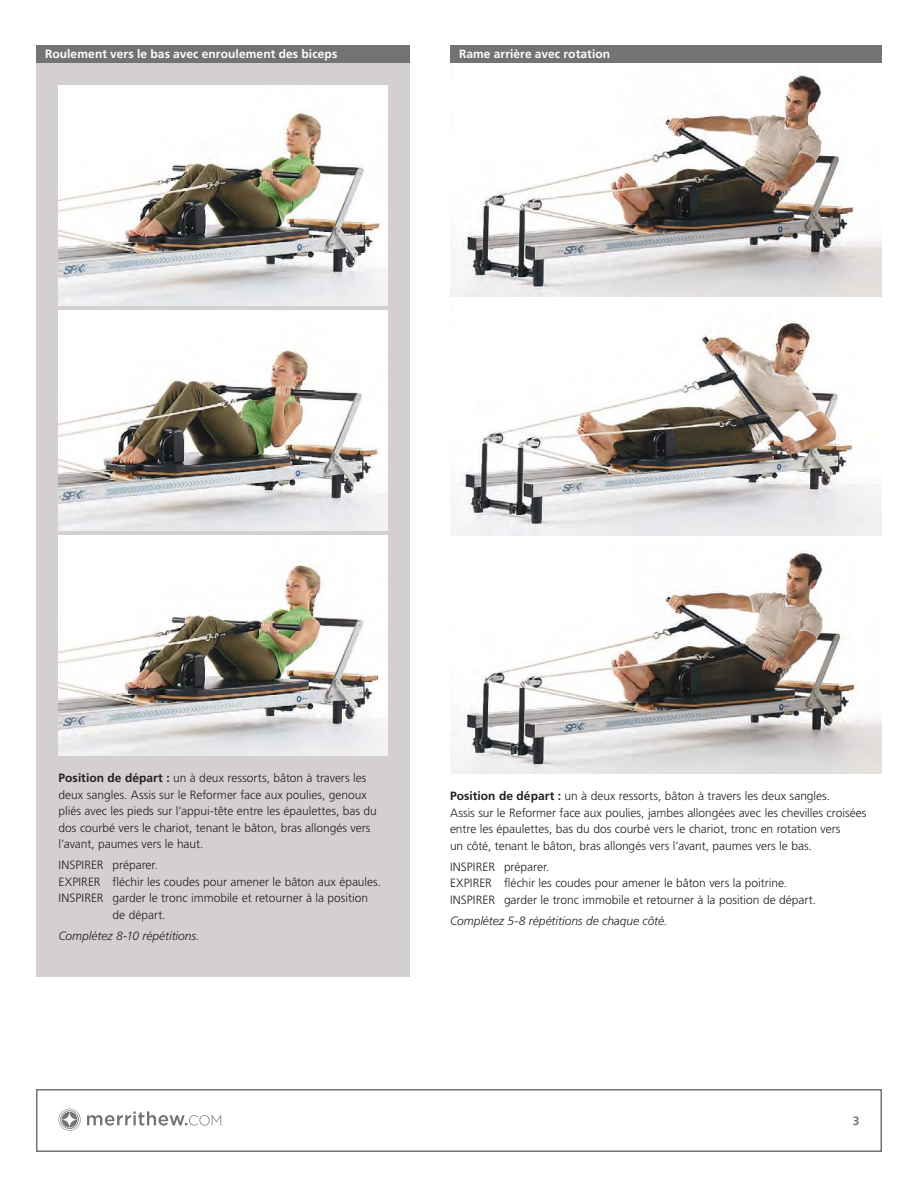
<style>
.page{position:relative;width:918px;height:1188px;background:#fff}
.page>*{position:absolute;margin:0;border:0;box-sizing:border-box;transform-origin:0 0}
.t1{font:300 12px/16.5px "Frutiger LT Std";color:#241f1f}
.t2{font:700 12px "Frutiger LT Std";letter-spacing:.01em;color:#fff}
.t3{font:italic 300 12px "Frutiger LT Std";letter-spacing:-.005em;color:#241f1f}
.t4{font:700 12px "Frutiger LT Std";color:#747373}
.s1{font-weight:700}
</style>
<div class="page">
<div style="left:36px;top:1089px;width:846px;height:63px;border:2px solid #747373"></div>
<svg style="left:87px;top:1111px;width:134px;height:15px"></svg>
<svg style="left:59px;top:1109px;width:22px;height:21px"></svg>
<div style="left:36px;top:45px;width:374px;height:931px;background:#d4d0d2"></div>
<div style="left:450px;top:45px;width:432px;height:18px;background:#747373"></div>
<div style="left:36px;top:45px;width:374px;height:18px;background:#747373"></div>
<img style="left:58px;top:310px;width:329px;height:221px">
<img style="left:58px;top:85px;width:329px;height:221px">
<img style="left:58px;top:536px;width:329px;height:220px">
<img style="left:450px;top:74px;width:432px;height:223px">
<img style="left:450px;top:552px;width:432px;height:222px">
<img style="left:450px;top:321px;width:432px;height:215px">
<p class="t2" style="left:45px;top:47px;width:294px">Roulement vers le bas avec enroulement des biceps</p>
<p class="t2" style="left:459px;top:47px;width:153px">Rame arrière avec rotation</p>
<p class="t1" style="left:59px;top:770px;width:320px"><span class="s1">Position de départ :</span> un à deux ressorts, bâton à travers les deux sangles. Assis sur le Reformer face aux poulies, genoux pliés avec les pieds sur l’appui-tête entre les épaulettes, bas du dos courbé vers le chariot, tenant le bâton, bras allongés vers l’avant, paumes vers le haut.</p>
<p class="t1" style="left:59px;top:857px;width:101px">INSPIRER préparer.</p>
<p class="t1" style="left:59px;top:874px;width:324px">EXPIRER fléchir les coudes pour amener le bâton aux épaules.</p>
<p class="t1" style="left:59px;top:890px;width:311px">INSPIRER garder le tronc immobile et retourner à la position</p>
<p class="t1" style="left:113px;top:907px;width:55px">de départ.</p>
<p class="t3" style="left:59px;top:929px;width:142px">Complétez 8-10 répétitions.</p>
<p class="t1" style="left:450px;top:788px;width:418px"><span class="s1">Position de départ :</span> un à deux ressorts, bâton à travers les deux sangles.<br>Assis sur le Reformer face aux poulies, jambes allongées avec les chevilles croisées entre les épaulettes, bas du dos courbé vers le chariot, tronc en rotation vers<br>un côté, tenant le bâton, bras allongés vers l’avant, paumes vers le bas.</p>
<p class="t1" style="left:450px;top:859px;width:368px">INSPIRER préparer.<br>EXPIRER fléchir les coudes pour amener le bâton vers la poitrine.<br>INSPIRER garder le tronc immobile et retourner à la position de départ.</p>
<p class="t3" style="left:450px;top:914px;width:219px">Complétez 5-8 répétitions de chaque côté.</p>
<p class="t4" style="left:853px;top:1114px;width:8px">3</p>
</div>
